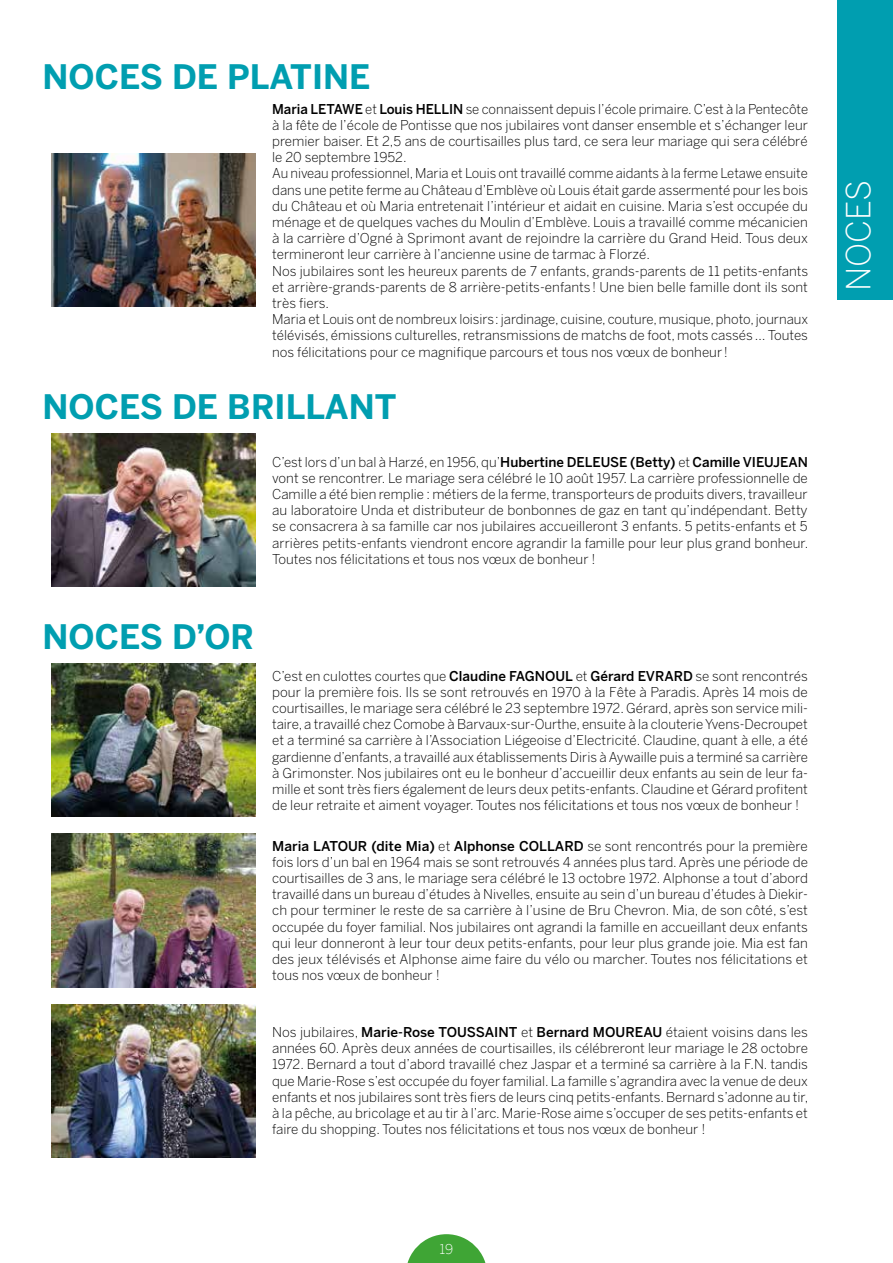
<style>
.page{position:relative;width:893px;height:1263px;background:#fff}
.page>*{position:absolute;margin:0;border:0;box-sizing:border-box;transform-origin:0 0}
.t1{font:700 33.45px "Benton Sans";color:#009eb0}
.t2{font:300 33px "Benton Sans";color:#fff}
.t3{font:300 13.5px/16.2px "Benton Sans";color:#000;text-align:justify}
.t4{font:300 13.5px "Benton Sans";color:#fff}
.s1{font-weight:500}
</style>
<div class="page">
<svg style="left:407px;top:1234px;width:79px;height:29px"></svg>
<div style="left:838px;top:0;width:55px;height:300px;background:#009eb0"></div>
<img style="left:51px;top:154px;width:204px;height:153px">
<img style="left:51px;top:434px;width:204px;height:153px">
<img style="left:51px;top:664px;width:204px;height:153px">
<img style="left:51px;top:834px;width:204px;height:153px">
<img style="left:51px;top:1004px;width:204px;height:153px">
<h1 class="t1" style="left:43px;top:57px;width:329px">NOCES DE PLATINE</h1>
<p class="t3" style="left:272px;top:100px;width:537px;text-align:left"><span class="s1">Maria LETAWE</span> et <span class="s1">Louis HELLIN</span> se connaissent depuis l’école primaire. C’est à la Pentecôte à la fête de l’école de Pontisse que nos jubilaires vont danser ensemble et s’échanger leur premier baiser. Et 2,5 ans de courtisailles plus tard, ce sera leur mariage qui sera célébré le 20 septembre 1952.<br>Au niveau professionnel, Maria et Louis ont travaillé comme aidants à la ferme Letawe ensuite dans une petite ferme au Château d’Emblève où Louis était garde assermenté pour les bois du Château et où Maria entretenait l’intérieur et aidait en cuisine. Maria s’est occupée du ménage et de quelques vaches du Moulin d’Emblève. Louis a travaillé comme mécanicien à la carrière d’Ogné à Sprimont avant de rejoindre la carrière du Grand Heid. Tous deux termineront leur carrière à l’ancienne usine de tarmac à Florzé.<br>Nos jubilaires sont les heureux parents de 7 enfants, grands-parents de 11 petits-enfants et arrière-grands-parents de 8 arrière-petits-enfants! Une bien belle famille dont ils sont très fiers.<br>Maria et Louis ont de nombreux loisirs : jardinage, cuisine, couture, musique, photo, journaux télévisés, émissions culturelles, retransmissions de matchs de foot, mots cassés… Toutes nos félicitations pour ce magnifique parcours et tous nos vœux de bonheur!</p>
<h1 class="t1" style="left:43px;top:387px;width:356px">NOCES DE BRILLANT</h1>
<p class="t3" style="left:272px;top:453px;width:538px">C’est lors d’un bal à Harzé, en 1956, qu’<span class="s1">Hubertine DELEUSE (Betty)</span> et <span class="s1">Camille VIEUJEAN </span>vont se rencontrer. Le mariage sera célébré le 10 août 1957. La carrière professionnelle de Camille a été bien remplie : métiers de la ferme, transporteurs de produits divers, travailleur au laboratoire Unda et distributeur de bonbonnes de gaz en tant qu’indépendant. Betty se consacrera à sa famille car nos jubilaires accueilleront 3 enfants. 5 petits-enfants et 5 arrières petits-enfants viendront encore agrandir la famille pour leur plus grand bonheur.<br>Toutes nos félicitations et tous nos vœux de bonheur !</p>
<h1 class="t1" style="left:43px;top:617px;width:213px">NOCES D’OR</h1>
<p class="t3" style="left:272px;top:667px;width:537px">C’est en culottes courtes que <span class="s1">Claudine FAGNOUL</span> et <span class="s1">Gérard EVRARD</span> se sont rencontrés pour la première fois. Ils se sont retrouvés en 1970 à la Fête à Paradis. Après 14 mois de courtisailles, le mariage sera célébré le 23 septembre 1972. Gérard, après son service mili&shy;taire, a travaillé chez Comobe à Barvaux-sur-Ourthe, ensuite à la clouterie Yvens-Decroupet et a terminé sa carrière à l’Association Liégeoise d’Electricité. Claudine, quant à elle, a été gardienne d’enfants, a travaillé aux établissements Diris à Aywaille puis a terminé sa carrière à Grimonster. Nos jubilaires ont eu le bonheur d’accueillir deux enfants au sein de leur fa&shy;mille et sont très fiers également de leurs deux petits-enfants. Claudine et Gérard profitent de leur retraite et aiment voyager. Toutes nos félicitations et tous nos vœux de bonheur !</p>
<p class="t3" style="left:272px;top:837px;width:537px"><span class="s1">Maria LATOUR (dite Mia)</span> et <span class="s1">Alphonse COLLARD</span> se sont rencontrés pour la première fois lors d’un bal en 1964 mais se sont retrouvés 4 années plus tard. Après une période de courtisailles de 3 ans, le mariage sera célébré le 13 octobre 1972. Alphonse a tout d’abord travaillé dans un bureau d’études à Nivelles, ensuite au sein d’un bureau d’études à Diekir&shy;ch pour terminer le reste de sa carrière à l’usine de Bru Chevron. Mia, de son côté, s’est occupée du foyer familial. Nos jubilaires ont agrandi la famille en accueillant deux enfants qui leur donneront à leur tour deux petits-enfants, pour leur plus grande joie. Mia est fan des jeux télévisés et Alphonse aime faire du vélo ou marcher. Toutes nos félicitations et tous nos vœux de bonheur !</p>
<p class="t3" style="left:272px;top:1024px;width:538px">Nos jubilaires, <span class="s1">Marie-Rose TOUSSAINT</span> et <span class="s1">Bernard MOUREAU</span> étaient voisins dans les années 60. Après deux années de courtisailles, ils célébreront leur mariage le 28 octobre 1972. Bernard a tout d’abord travaillé chez Jaspar et a terminé sa carrière à la F.N. tandis que Marie-Rose s’est occupée du foyer familial. La famille s’agrandira avec la venue de deux enfants et nos jubilaires sont très fiers de leurs cinq petits-enfants. Bernard s’adonne au tir, à la pêche, au bricolage et au tir à l’arc. Marie-Rose aime s’occuper de ses petits-enfants et faire du shopping. Toutes nos félicitations et tous nos vœux de bonheur !</p>
<h2 class="t2" style="left:839px;top:291px;width:113px;rotate:-90deg">NOCES</h2>
<p class="t4" style="left:440px;top:1241px;width:15px">19</p>
</div>
